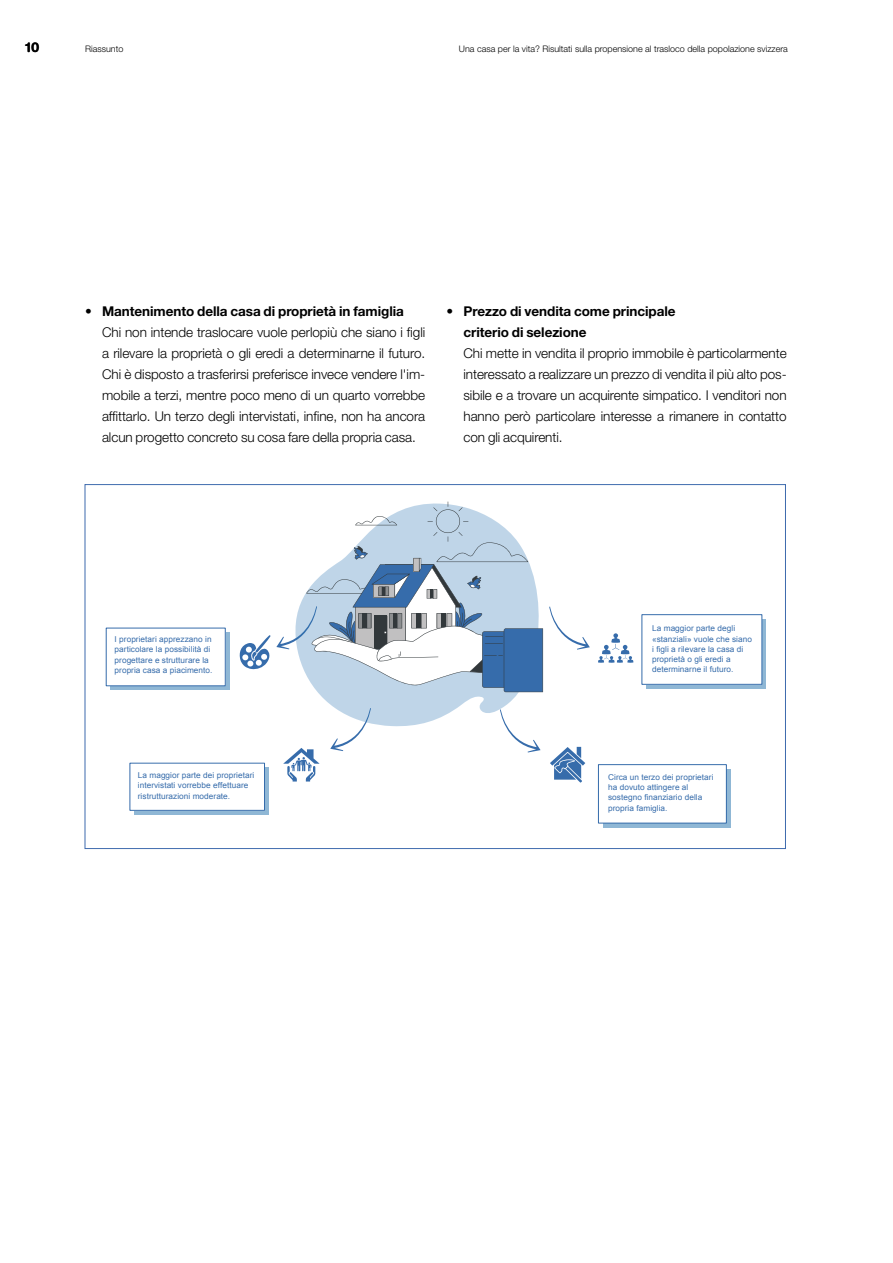
<style>
.page{position:relative;width:893px;height:1263px;background:#fff}
.page>*{position:absolute;margin:0;border:0;box-sizing:border-box;transform-origin:0 0}
.t1{font:300 13.5px/21px "Helvetica Neue LT Std";letter-spacing:-.005em;color:#000;text-align:justify}
.t2{font:700 13.5px/21px "Helvetica Neue LT Std";letter-spacing:-.005em;color:#000}
.t3{font:700 13.5px "Helvetica Rounded LT Std";color:#000}
.t4{font:9px "Helvetica Neue LT Std Lt 3";color:#000}
.t5{font:300 9px "Helvetica Neue LT Std";color:#000}
.t6{font:8.1px/10.4px "Arial";letter-spacing:.005em;color:#366cab}
</style>
<div class="page">
<svg style="left:549px;top:607px;width:41px;height:43px"></svg>
<svg style="left:330px;top:726px;width:35px;height:25px"></svg>
<svg style="left:505px;top:726px;width:36px;height:26px"></svg>
<svg style="left:598px;top:823px;width:133px;height:5px"></svg>
<svg style="left:550px;top:747px;width:35px;height:35px"></svg>
<svg style="left:283px;top:748px;width:37px;height:33px"></svg>
<svg style="left:598px;top:633px;width:35px;height:30px"></svg>
<div style="left:646px;top:619px;width:120px;height:70px;background:#8fb7d5"></div>
<svg style="left:111px;top:632px;width:119px;height:58px"></svg>
<svg style="left:603px;top:769px;width:128px;height:58px"></svg>
<div style="left:134px;top:767px;width:135px;height:48px;background:#8fb7d5"></div>
<div style="left:642px;top:615px;width:120px;height:69px;background:#fff"></div>
<div style="left:642px;top:614px;width:120px;height:71px;border:1px solid #366cab"></div>
<div style="left:106px;top:628px;width:119px;height:58px;background:#fff"></div>
<div style="left:106px;top:628px;width:120px;height:58px;border:1px solid #366cab"></div>
<div style="left:598px;top:765px;width:128px;height:58px;background:#fff"></div>
<div style="left:598px;top:764px;width:129px;height:59px;border:1px solid #366cab"></div>
<div style="left:130px;top:763px;width:134px;height:47px;background:#fff"></div>
<div style="left:130px;top:763px;width:135px;height:48px;border:1px solid #366cab"></div>
<svg style="left:318px;top:692px;width:221px;height:34px;fill:#bfd5e8"></svg>
<svg style="left:239px;top:502px;width:304px;height:190px"></svg>
<p class="t3" style="left:26px;top:39px;width:15px">10</p>
<p class="t5" style="left:85px;top:43px;width:40px">Riassunto</p>
<p class="t4" style="left:459px;top:43px;width:331px">Una casa per la vita? Risultati sulla propensione al trasloco della popolazione svizzera</p>
<p class="t2" style="left:85px;top:301px;width:320px">• Mantenimento della casa di proprietà in famiglia</p>
<p class="t1" style="left:102px;top:322px;width:325px">Chi non intende traslocare vuole perlopiù che siano i figli a rilevare la proprietà o gli eredi a determinarne il futuro.<br>Chi è disposto a trasferirsi preferisce invece vendere l'im&shy;mobile a terzi, mentre poco meno di un quarto vorrebbe affittarlo. Un terzo degli intervistati, infine, non ha ancora alcun progetto concreto su cosa fare della propria casa.</p>
<p class="t2" style="left:463px;top:301px;width:214px;text-indent:-17px">• Prezzo di vendita come principale criterio di selezione</p>
<p class="t1" style="left:463px;top:343px;width:325px">Chi mette in vendita il proprio immobile è particolarmente interessato a realizzare un prezzo di vendita il più alto pos&shy;sibile e a trovare un acquirente simpatico. I venditori non hanno però particolare interesse a rimanere in contatto con gli acquirenti.</p>
<p class="t6" style="left:115px;top:634px;width:99px">I proprietari apprezzano in particolare la possibilità di progettare e strutturare la propria casa a piacimento.</p>
<p class="t6" style="left:652px;top:623px;width:101px">La maggior parte degli «stanziali» vuole che siano i figli a rilevare la casa di proprietà o gli eredi a determinarne il futuro.</p>
<p class="t6" style="left:138px;top:770px;width:118px">La maggior parte dei proprietari intervistati vorrebbe effettuare ristrutturazioni moderate.</p>
<p class="t6" style="left:608px;top:772px;width:107px">Circa un terzo dei proprietari ha dovuto attingere al sostegno finanziario della propria famiglia.</p>
</div>
